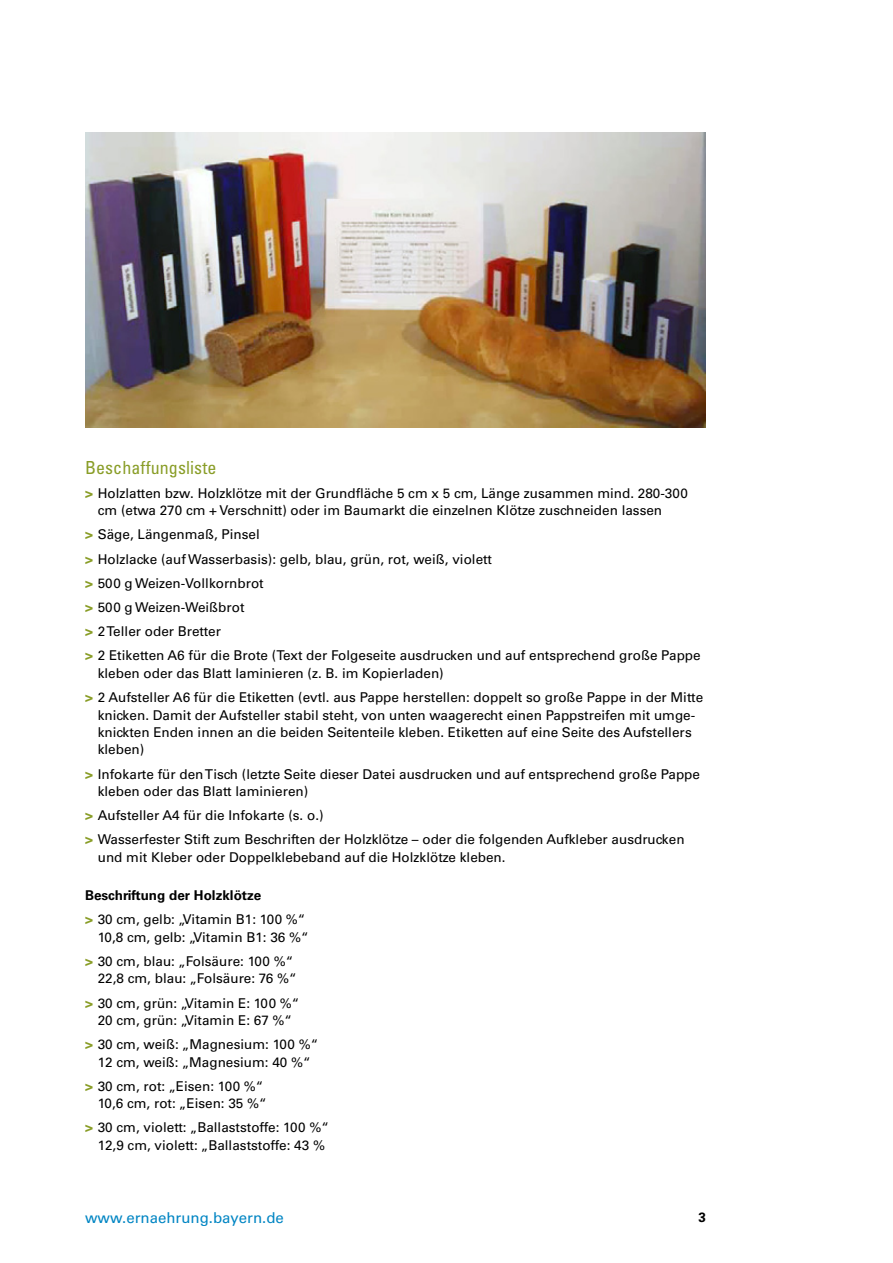
<style>
.page{position:relative;width:893px;height:1263px;background:#fff}
.page>*{position:absolute;margin:0;border:0;box-sizing:border-box;transform-origin:0 0}
.Innenseiten_I_Zwischenhead_gruen{font:condensed 18px "Univers";letter-spacing:.005em;color:#899d27}
.t1{font:15px "Univers";color:#0085c3}
.t2{font:13.5px/17.4px "Univers";color:#000}
.Innenseiten_I_Fliesstext{font:700 13.5px "Univers";color:#000}
.s1{font-weight:700;color:#899d27}
</style>
<div class="page">
<img style="left:85px;top:132px;width:621px;height:295px">
<h2 class="Innenseiten_I_Zwischenhead_gruen" style="left:85px;top:456px;width:133px">Beschaffungsliste</h2>
<p class="t2" style="left:98px;top:484px;width:592px;text-indent:-13px"><span class="s1">&gt;</span> Holzlatten bzw. Holzklötze mit der Grundfläche 5 cm x 5 cm, Länge zusammen mind. 280-300 cm (etwa 270 cm + Verschnitt) oder im Baumarkt die einzelnen Klötze zuschneiden lassen</p>
<p class="t2" style="left:85px;top:526px;width:176px"><span class="s1">&gt;</span> Säge, Längenmaß, Pinsel</p>
<p class="t2" style="left:85px;top:550px;width:408px"><span class="s1">&gt;</span> Holzlacke (auf Wasserbasis): gelb, blau, grün, rot, weiß, violett</p>
<p class="t2" style="left:85px;top:574px;width:180px"><span class="s1">&gt;</span> 500 g Weizen-Vollkornbrot</p>
<p class="t2" style="left:85px;top:599px;width:161px"><span class="s1">&gt;</span> 500 g Weizen-Weißbrot</p>
<p class="t2" style="left:85px;top:623px;width:137px"><span class="s1">&gt;</span> 2 Teller oder Bretter</p>
<p class="t2" style="left:98px;top:647px;width:604px;text-indent:-13px"><span class="s1">&gt;</span> 2 Etiketten A6 für die Brote (Text der Folgeseite ausdrucken und auf entsprechend große Pappe kleben oder das Blatt laminieren (z. B. im Kopierladen)</p>
<p class="t2" style="left:98px;top:689px;width:607px;text-indent:-13px"><span class="s1">&gt;</span> 2 Aufsteller A6 für die Etiketten (evtl. aus Pappe herstellen: doppelt so große Pappe in der Mitte knicken. Damit der Aufsteller stabil steht, von unten waagerecht einen Pappstreifen mit umge&shy;knickten Enden innen an die beiden Seitenteile kleben. Etiketten auf eine Seite des Aufstellers kleben)</p>
<p class="t2" style="left:98px;top:765px;width:604px;text-indent:-13px"><span class="s1">&gt;</span> Infokarte für den Tisch (letzte Seite dieser Datei ausdrucken und auf entsprechend große Pappe kleben oder das Blatt laminieren)</p>
<p class="t2" style="left:85px;top:807px;width:240px"><span class="s1">&gt;</span> Aufsteller A4 für die Infokarte (s. o.)</p>
<p class="t2" style="left:98px;top:831px;width:588px;text-indent:-13px"><span class="s1">&gt;</span> Wasserfester Stift zum Beschriften der Holzklötze – oder die folgenden Aufkleber ausdrucken und mit Kleber oder Doppelklebeband auf die Holzklötze kleben.</p>
<p class="Innenseiten_I_Fliesstext" style="left:85px;top:887px;width:178px">Beschriftung der Holzklötze</p>
<p class="t2" style="left:85px;top:911px;width:225px;text-align:right"><span class="s1">&gt;</span> 30 cm, gelb: „Vitamin B1: 100 %“<br>10,8 cm, gelb: „Vitamin B1: 36 %“</p>
<p class="t2" style="left:85px;top:952px;width:213px;text-align:right"><span class="s1">&gt;</span> 30 cm, blau: „Folsäure: 100 %“<br>22,8 cm, blau: „Folsäure: 76 %“</p>
<p class="t2" style="left:85px;top:994px;width:216px;text-align:center"><span class="s1">&gt;</span> 30 cm, grün: „Vitamin E: 100 %“<br>20 cm, grün: „Vitamin E: 67 %“</p>
<p class="t2" style="left:85px;top:1036px;width:235px;text-align:center"><span class="s1">&gt;</span> 30 cm, weiß: „Magnesium: 100 %“<br>12 cm, weiß: „Magnesium: 40 %“</p>
<p class="t2" style="left:85px;top:1077px;width:183px;text-align:right"><span class="s1">&gt;</span> 30 cm, rot: „Eisen: 100 %“<br>10,6 cm, rot: „Eisen: 35 %“</p>
<p class="t2" style="left:85px;top:1119px;width:245px;text-align:right"><span class="s1">&gt;</span> 30 cm, violett: „Ballaststoffe: 100 %“<br>12,9 cm, violett: „Ballaststoffe: 43 %</p>
<p class="t1" style="left:85px;top:1209px;width:200px">www.ernaehrung.bayern.de</p>
<p class="Innenseiten_I_Fliesstext" style="left:698px;top:1209px;width:9px">3</p>
</div>
